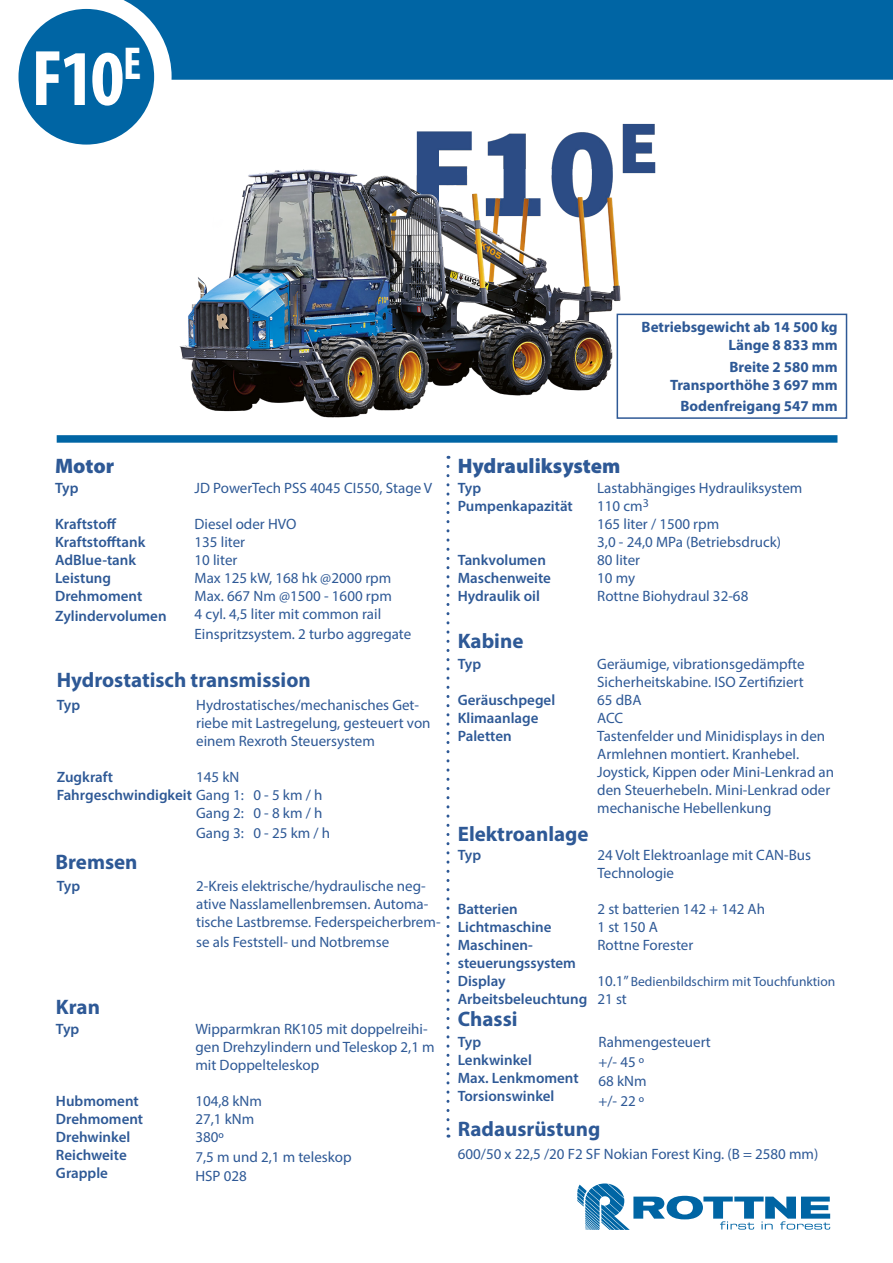
<style>
.page{position:relative;width:893px;height:1263px;background:#fff}
.page>*{position:absolute;margin:0;border:0;box-sizing:border-box;transform-origin:0 0}
.t1{font:700 condensed 79.5px "Myriad Pro";color:#fff}
.t2{font:700 21px "Myriad Pro";color:#2e5996}
.t3{font:900 21px "Myriad Pro";color:#2e5996}
.t4{font:15px/18px "Myriad Pro";color:#2e5996}
.t5{font:600 15px/18px "Myriad Pro";color:#2e5996}
.t6{font:700 15px "Myriad Pro";color:#2e5996}
.t7{font:13.5px "Myriad Pro";color:#2e5996}
.s1{font-weight:400}
.s2{font-size:15px}
</style>
<div class="page">
<div style="left:617px;top:314px;width:230px;height:105px;border:2px solid #2e5996"></div>
<svg style="left:446px;top:466px;width:3px;height:671px"></svg>
<div style="left:57px;top:435px;width:780px;height:8px;background:#0065a4"></div>
<div style="left:172px;top:0;width:721px;height:80px;background:#0065a4"></div>
<svg style="left:18px;top:0;width:154px;height:140px"></svg>
<div style="left:19px;top:9px;width:135px;height:136px;background:#0065a4;border-radius:50%"></div>
<svg style="left:577px;top:1183px;width:253px;height:47px"></svg>
<img style="left:161px;top:118px;width:508px;height:301px">
<p class="t1" style="left:31px;top:29px;width:112px">F10<sup>E</sup></p>
<p class="t3" style="left:55px;top:452px;width:61px">Motor</p>
<p class="t5" style="left:55px;top:479px;width:25px">Typ</p>
<p class="t5" style="left:55px;top:515px;width:63px">Kraftstoff</p>
<p class="t5" style="left:55px;top:533px;width:92px">Kraftstofftank</p>
<p class="t5" style="left:55px;top:551px;width:83px">AdBlue-tank</p>
<p class="t5" style="left:55px;top:569px;width:58px">Leistung</p>
<p class="t5" style="left:55px;top:587px;width:89px">Drehmoment</p>
<p class="t5" style="left:55px;top:606px;width:113px">Zylindervolumen</p>
<p class="t4" style="left:195px;top:479px;width:239px">JD PowerTech PSS 4045 CI550, Stage V</p>
<p class="t4" style="left:195px;top:515px;width:103px">Diesel oder HVO</p>
<p class="t4" style="left:195px;top:533px;width:52px">135 liter</p>
<p class="t4" style="left:195px;top:551px;width:44px">10 liter</p>
<p class="t4" style="left:195px;top:569px;width:198px">Max 125 kW, 168 hk @2000 rpm</p>
<p class="t4" style="left:195px;top:587px;width:199px">Max. 667 Nm @1500 - 1600 rpm</p>
<p class="t4" style="left:195px;top:605px;width:188px">4 cyl. 4,5 liter mit common rail</p>
<p class="t4" style="left:195px;top:624px;width:218px">Einspritzsystem. 2 turbo aggregate</p>
<p class="t2" style="left:57px;top:666px;width:256px">Hydrostatisch transmission</p>
<p class="t4" style="left:196px;top:696px;width:236px">Hydrostatisches/mechanisches Get&shy;riebe mit Lastregelung, gesteuert von einem Rexroth Steuersystem</p>
<p class="t4" style="left:196px;top:768px;width:45px">145 kN</p>
<p class="t4" style="left:196px;top:804px;width:128px">Gang 2: 0 - 8 km / h</p>
<p class="t4" style="left:196px;top:823px;width:136px">Gang 3: 0 - 25 km / h</p>
<p class="t5" style="left:57px;top:696px;width:25px">Typ</p>
<p class="t5" style="left:57px;top:768px;width:58px">Zugkraft</p>
<p class="t5" style="left:57px;top:786px;width:267px">Fahrgeschwindigkeit <span class="s1">Gang 1: 0 - 5 km / h</span></p>
<p class="t2" style="left:55px;top:848px;width:84px">Bremsen</p>
<p class="t5" style="left:57px;top:877px;width:25px">Typ</p>
<p class="t4" style="left:196px;top:877px;width:246px">2-Kreis elektrische/hydraulische neg&shy;ative Nasslamellenbremsen. Automa&shy;tische Lastbremse. Federspeicherbrem-</p>
<p class="t4" style="left:196px;top:932px;width:195px">se als Feststell- und Notbremse</p>
<p class="t2" style="left:56px;top:993px;width:46px">Kran</p>
<p class="t5" style="left:56px;top:1020px;width:25px">Typ</p>
<p class="t5" style="left:56px;top:1092px;width:84px">Hubmoment</p>
<p class="t5" style="left:56px;top:1110px;width:89px">Drehmoment</p>
<p class="t5" style="left:56px;top:1128px;width:76px">Drehwinkel</p>
<p class="t5" style="left:56px;top:1146px;width:72px">Reichweite</p>
<p class="t5" style="left:56px;top:1164px;width:54px">Grapple</p>
<p class="t4" style="left:195px;top:1020px;width:241px">Wipparmkran RK105 mit doppelreihi&shy;gen Drehzylindern und Teleskop 2,1 m mit Doppelteleskop</p>
<p class="t4" style="left:195px;top:1092px;width:68px">104,8 kNm</p>
<p class="t4" style="left:195px;top:1110px;width:60px">27,1 kNm</p>
<p class="t4" style="left:195px;top:1128px;width:30px">380º</p>
<p class="t4" style="left:195px;top:1147px;width:158px">7,5 m und 2,1 m teleskop</p>
<p class="t4" style="left:195px;top:1167px;width:53px">HSP 028</p>
<p class="t6" style="left:641px;top:317px;width:198px">Betriebsgewicht ab 14 500 kg</p>
<p class="t6" style="left:728px;top:335px;width:111px">Länge 8 833 mm</p>
<p class="t6" style="left:729px;top:357px;width:110px">Breite 2 580 mm</p>
<p class="t6" style="left:670px;top:375px;width:169px">Transporthöhe 3 697 mm</p>
<p class="t6" style="left:680px;top:396px;width:159px">Bodenfreigang 547 mm</p>
<p class="t3" style="left:458px;top:452px;width:164px">Hydrauliksystem</p>
<p class="t5" style="left:458px;top:479px;width:25px">Typ</p>
<p class="t5" style="left:458px;top:497px;width:117px">Pumpenkapazität</p>
<p class="t4" style="left:597px;top:479px;width:207px">Lastabhängiges Hydrauliksystem</p>
<p class="t4" style="left:597px;top:497px;width:53px">110 cm<sup>3</sup></p>
<p class="t4" style="left:597px;top:515px;width:124px">165 liter / 1500 rpm</p>
<p class="t4" style="left:597px;top:533px;width:185px">3,0 - 24,0 MPa (Betriebsdruck)</p>
<p class="t4" style="left:597px;top:551px;width:44px">80 liter</p>
<p class="t4" style="left:597px;top:569px;width:39px">10 my</p>
<p class="t4" style="left:597px;top:587px;width:153px">Rottne Biohydraul 32-68</p>
<p class="t5" style="left:458px;top:551px;width:90px">Tankvolumen</p>
<p class="t5" style="left:458px;top:569px;width:95px">Maschenweite</p>
<p class="t5" style="left:458px;top:587px;width:84px">Hydraulik oil</p>
<p class="t2" style="left:458px;top:627px;width:67px">Kabine</p>
<p class="t5" style="left:458px;top:655px;width:25px">Typ</p>
<p class="t5" style="left:458px;top:691px;width:99px">Geräuschpegel</p>
<p class="t5" style="left:458px;top:709px;width:82px">Klimaanlage</p>
<p class="t5" style="left:458px;top:727px;width:56px">Paletten</p>
<p class="t2" style="left:458px;top:820px;width:132px">Elektroanlage</p>
<p class="t5" style="left:458px;top:845px;width:25px">Typ</p>
<p class="t5" style="left:458px;top:899px;width:61px">Batterien</p>
<p class="t5" style="left:458px;top:917px;width:95px">Lichtmaschine</p>
<p class="t5" style="left:458px;top:935px;width:120px">Maschinen&shy;steuerungssystem</p>
<p class="t5" style="left:458px;top:971px;width:49px">Display</p>
<p class="t5" style="left:458px;top:989px;width:131px">Arbeitsbeleuchtung</p>
<p class="t4" style="left:597px;top:655px;width:209px">Geräumige, vibrationsgedämpfte</p>
<p class="t4" style="left:597px;top:673px;width:208px">Sicherheitskabine. ISO Zertifiziert</p>
<p class="t4" style="left:597px;top:691px;width:46px">65 dBA</p>
<p class="t4" style="left:597px;top:709px;width:28px">ACC</p>
<p class="t4" style="left:597px;top:727px;width:238px">Tastenfelder und Minidisplays in den Armlehnen montiert. Kranhebel.<br>Joystick, Kippen oder Mini-Lenkrad an den Steuerhebeln. Mini-Lenkrad oder mechanische Hebellenkung</p>
<p class="t4" style="left:597px;top:846px;width:215px">24 Volt Elektroanlage mit CAN-Bus<br>Technologie</p>
<p class="t4" style="left:597px;top:900px;width:169px">2 st batterien 142 + 142 Ah</p>
<p class="t4" style="left:597px;top:918px;width:62px">1 st 150 A</p>
<p class="t4" style="left:597px;top:936px;width:97px">Rottne Forester</p>
<p class="t7" style="left:597px;top:973px;width:239px"><span class="s2">10.1”</span> Bedienbildschirm mit Touchfunktion</p>
<p class="t4" style="left:597px;top:990px;width:31px">21 st</p>
<p class="t2" style="left:458px;top:1005px;width:61px">Chassi</p>
<p class="t5" style="left:458px;top:1033px;width:25px">Typ</p>
<p class="t5" style="left:458px;top:1051px;width:76px">Lenkwinkel</p>
<p class="t5" style="left:458px;top:1069px;width:122px">Max. Lenkmoment</p>
<p class="t5" style="left:458px;top:1087px;width:98px">Torsionswinkel</p>
<p class="t4" style="left:598px;top:1033px;width:114px">Rahmengesteuert</p>
<p class="t4" style="left:598px;top:1052px;width:47px">+/- 45 º</p>
<p class="t4" style="left:598px;top:1072px;width:50px">68 kNm</p>
<p class="t4" style="left:598px;top:1091px;width:47px">+/- 22 º</p>
<p class="t2" style="left:458px;top:1115px;width:144px">Radausrüstung</p>
<p class="t4" style="left:458px;top:1145px;width:362px">600/50 x 22,5 /20 F2 SF Nokian Forest King. (B = 2580 mm)</p>
</div>
